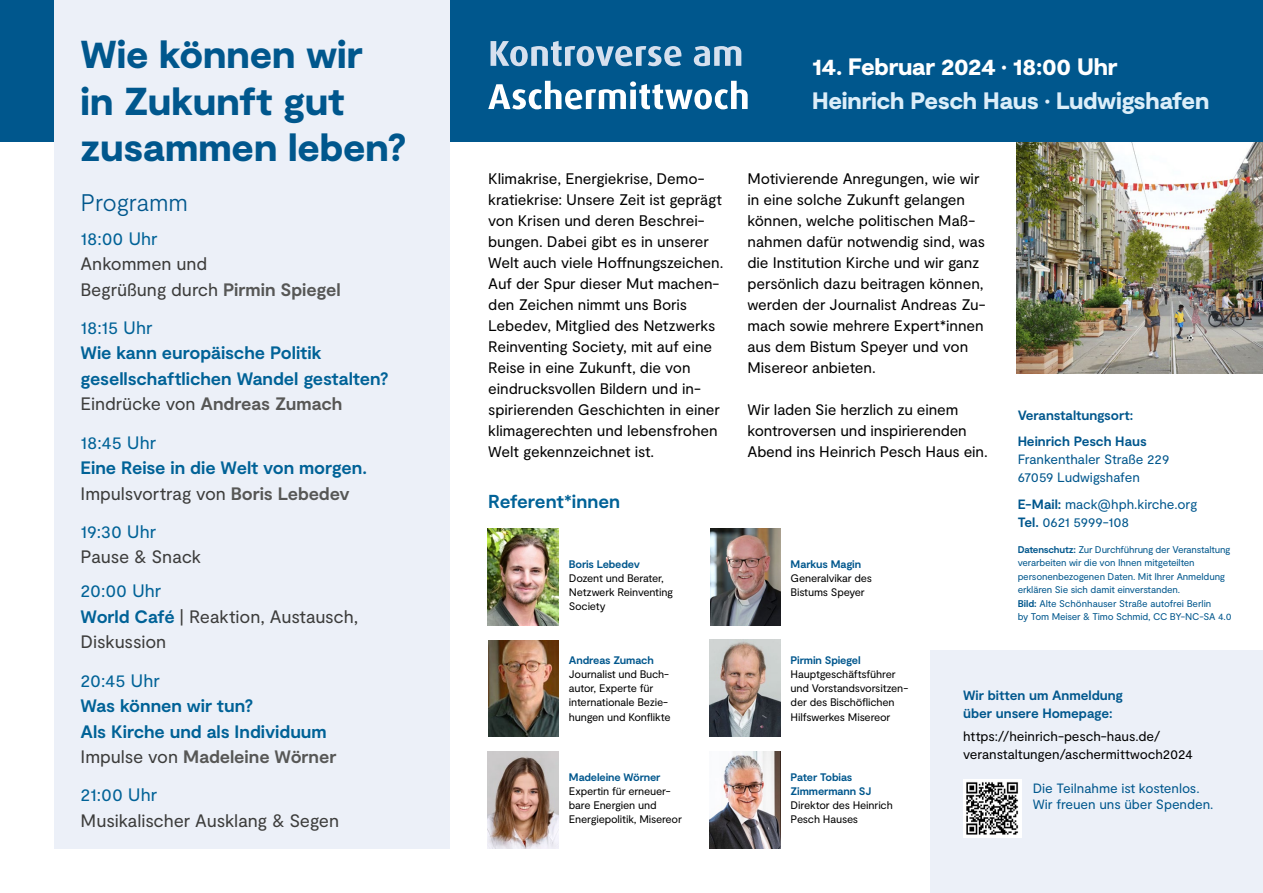
<style>
.page{position:relative;width:1263px;height:893px;background:#fff}
.page>*{position:absolute;margin:0;border:0;box-sizing:border-box;transform-origin:0 0}
.t1{font:900 38.85px/46px "Moderat";letter-spacing:-.005em;color:#00578d}
.t2{font:300 24px "Moderat";letter-spacing:-.015em;color:#00578d}
.t3{font:900 23.7px "Moderat";letter-spacing:-.015em;color:#dceef9}
.t4{font:900 23.7px "Moderat";letter-spacing:-.015em;color:#fff}
.t5{font:700 18.75px "Moderat";letter-spacing:-.005em;color:#006297}
.t6{font:700 18px/25.5px "Moderat";letter-spacing:-.005em;color:#006297}
.t7{font:18px/25.5px "Moderat";letter-spacing:-.005em;color:#3c3c3b}
.t8{font:18px "Moderat";color:#006297}
.t9{font:15.3px/21px "Moderat";letter-spacing:-.005em;color:#000}
.t10{font:13.5px/18px "Moderat";letter-spacing:-.005em;color:#00578d}
.t11{font:700 13.5px/18px "Moderat";letter-spacing:-.005em;color:#00578d}
.t12{font:13.5px/18px "Moderat";letter-spacing:-.005em;color:#000}
.t13{font:10.95px/14.1px "Moderat";letter-spacing:-.015em;color:#000}
.t14{font:700 10.95px/14.1px "Moderat";letter-spacing:-.015em;color:#00578d}
.t15{font:9.75px/13.5px "Moderat";letter-spacing:-.015em;color:#00578d}
.s1{font-weight:700;color:#575756}
.s2{font-weight:400;color:#3c3c3b}
.s3{color:#575756}
.s4{color:#006297}
.s5{font-weight:700;color:#006297}
.s6{font-weight:700}
</style>
<div class="page">
<img style="left:1016px;top:142px;width:247px;height:231px">
<div style="left:0;top:0;width:1263px;height:142px;background:#00578d"></div>
<div style="left:54px;top:0;width:396px;height:848px;background:#ecf0f8"></div>
<div style="left:930px;top:651px;width:333px;height:242px;background:#ecf0f8"></div>
<svg style="left:488px;top:81px;width:260px;height:28px"></svg>
<svg style="left:490px;top:41px;width:251px;height:25px"></svg>
<img style="left:963px;top:780px;width:58px;height:58px">
<img style="left:488px;top:529px;width:70px;height:96px">
<img style="left:710px;top:640px;width:70px;height:96px">
<img style="left:488px;top:641px;width:70px;height:96px">
<img style="left:710px;top:529px;width:70px;height:96px">
<img style="left:488px;top:752px;width:70px;height:96px">
<img style="left:710px;top:752px;width:70px;height:96px">
<h1 class="t1" style="left:81px;top:34px;width:327px">Wie können wir<br>in Zukunft gut zusammen leben?</h1>
<h2 class="t2" style="left:81px;top:188px;width:109px">Programm</h2>
<p class="t8" style="left:81px;top:228px;width:79px">18:00 Uhr</p>
<p class="t7" style="left:81px;top:252px;width:262px">Ankommen und<br>Begrüßung durch <span class="s1">Pirmin Spiegel</span></p>
<p class="t8" style="left:81px;top:317px;width:73px">18:15 Uhr</p>
<p class="t6" style="left:81px;top:341px;width:309px">Wie kann europäische Politik gesellschaftlichen Wandel gestalten?<br><span class="s2">Eindrücke von</span> <span class="s3">Andreas Zumach</span></p>
<p class="t8" style="left:81px;top:432px;width:77px">18:45 Uhr</p>
<p class="t6" style="left:81px;top:456px;width:288px">Eine Reise in die Welt von morgen.<br><span class="s2">Impulsvortrag von</span> <span class="s3">Boris Lebedev</span></p>
<p class="t8" style="left:81px;top:521px;width:77px">19:30 Uhr</p>
<p class="t7" style="left:81px;top:545px;width:122px">Pause &amp; Snack</p>
<p class="t7" style="left:81px;top:579px;width:279px"><span class="s4">20:00 Uhr<br></span><span class="s5">World Café</span> | Reaktion, Austausch,<br>Diskussion</p>
<p class="t8" style="left:81px;top:670px;width:81px">20:45 Uhr</p>
<p class="t6" style="left:81px;top:694px;width:257px">Was können wir tun?<br>Als Kirche und als Individuum<br><span class="s2">Impulse von</span> <span class="s3">Madeleine Wörner</span></p>
<p class="t8" style="left:81px;top:785px;width:78px">21:00 Uhr</p>
<p class="t7" style="left:81px;top:808px;width:260px">Musikalischer Ausklang &amp; Segen</p>
<h3 class="t4" style="left:812px;top:53px;width:307px">14. Februar 2024 · 18:00 Uhr</h3>
<h3 class="t3" style="left:812px;top:87px;width:399px">Heinrich Pesch Haus · Ludwigshafen</h3>
<p class="t9" style="left:488px;top:169px;width:237px">Klimakrise, Energiekrise, Demo&shy;kratiekrise: Unsere Zeit ist geprägt von Krisen und deren Beschrei&shy;bungen. Dabei gibt es in unserer<br>Welt auch viele Hoffnungszeichen.<br>Auf der Spur dieser Mut machen&shy;den Zeichen nimmt uns Boris<br>Lebedev, Mitglied des Netzwerks<br>Reinventing Society, mit auf eine<br>Reise in eine Zukunft, die von eindrucksvollen Bildern und in&shy;spirierenden Geschichten in einer klimagerechten und lebensfrohen<br>Welt gekennzeichnet ist.</p>
<p class="t9" style="left:747px;top:169px;width:240px">Motivierende Anregungen, wie wir in eine solche Zukunft gelangen können, welche politischen Maß&shy;nahmen dafür notwendig sind, was die Institution Kirche und wir ganz persönlich dazu beitragen können, werden der Journalist Andreas Zu&shy;mach sowie mehrere Expert*innen aus dem Bistum Speyer und von<br>Misereor anbieten.</p>
<p class="t9" style="left:747px;top:400px;width:242px">Wir laden Sie herzlich zu einem kontroversen und inspirierenden<br>Abend ins Heinrich Pesch Haus ein.</p>
<p class="t5" style="left:488px;top:490px;width:133px">Referent*innen</p>
<p class="t14" style="left:569px;top:557px;width:73px">Boris Lebedev</p>
<p class="t13" style="left:569px;top:571px;width:106px">Dozent und Berater,<br>Netzwerk Reinventing<br>Society</p>
<p class="t14" style="left:791px;top:557px;width:72px">Markus Magin</p>
<p class="t13" style="left:791px;top:571px;width:83px">Generalvikar des<br>Bistums Speyer</p>
<p class="t11" style="left:1018px;top:402px;width:131px;line-height:26.5px">Veranstaltungsort:<br>Heinrich Pesch Haus</p>
<p class="t10" style="left:1018px;top:451px;width:153px">Frankenthaler Straße 229<br>67059 Ludwigshafen</p>
<p class="t10" style="left:1018px;top:495px;width:181px"><span class="s6">E-Mail:</span> mack@hph.kirche.org<br><span class="s6">Tel.</span> 0621 5999-108</p>
<p class="t15" style="left:1018px;top:543px;width:215px"><span class="s6">Datenschutz:</span> Zur Durchführung der Veranstaltung verarbeiten wir die von Ihnen mitgeteilten personenbezogenen Daten. Mit Ihrer Anmeldung erklären Sie sich damit einverstanden.<br><span class="s6">Bild:</span> Alte Schönhauser Straße autofrei Berlin<br>by Tom Meiser &amp; Timo Schmid, CC BY-NC-SA 4.0</p>
<p class="t14" style="left:569px;top:654px;width:86px">Andreas Zumach</p>
<p class="t13" style="left:569px;top:668px;width:103px">Journalist und Buch&shy;autor, Experte für internationale Bezie&shy;hungen und Konflikte</p>
<p class="t14" style="left:569px;top:771px;width:93px">Madeleine Wörner</p>
<p class="t13" style="left:569px;top:784px;width:115px">Expertin für erneuer&shy;bare Energien und<br>Energiepolitik, Misereor</p>
<p class="t14" style="left:791px;top:654px;width:72px">Pirmin Spiegel</p>
<p class="t13" style="left:791px;top:668px;width:119px">Hauptgeschäftsführer und Vorstandsvorsitzen&shy;der des Bischöflichen<br>Hilfswerkes Misereor</p>
<p class="t14" style="left:791px;top:771px;width:82px">Pater Tobias<br>Zimmermann SJ</p>
<p class="t13" style="left:791px;top:799px;width:104px">Direktor des Heinrich<br>Pesch Hauses</p>
<p class="t11" style="left:963px;top:687px;width:161px">Wir bitten um Anmeldung über unsere Homepage:</p>
<p class="t12" style="left:963px;top:727px;width:231px">https://heinrich-pesch-haus.de/ veranstaltungen/aschermittwoch2024</p>
<p class="t10" style="left:1033px;top:780px;width:182px;line-height:16.5px">Die Teilnahme ist kostenlos.<br>Wir freuen uns über Spenden.</p>
</div>
